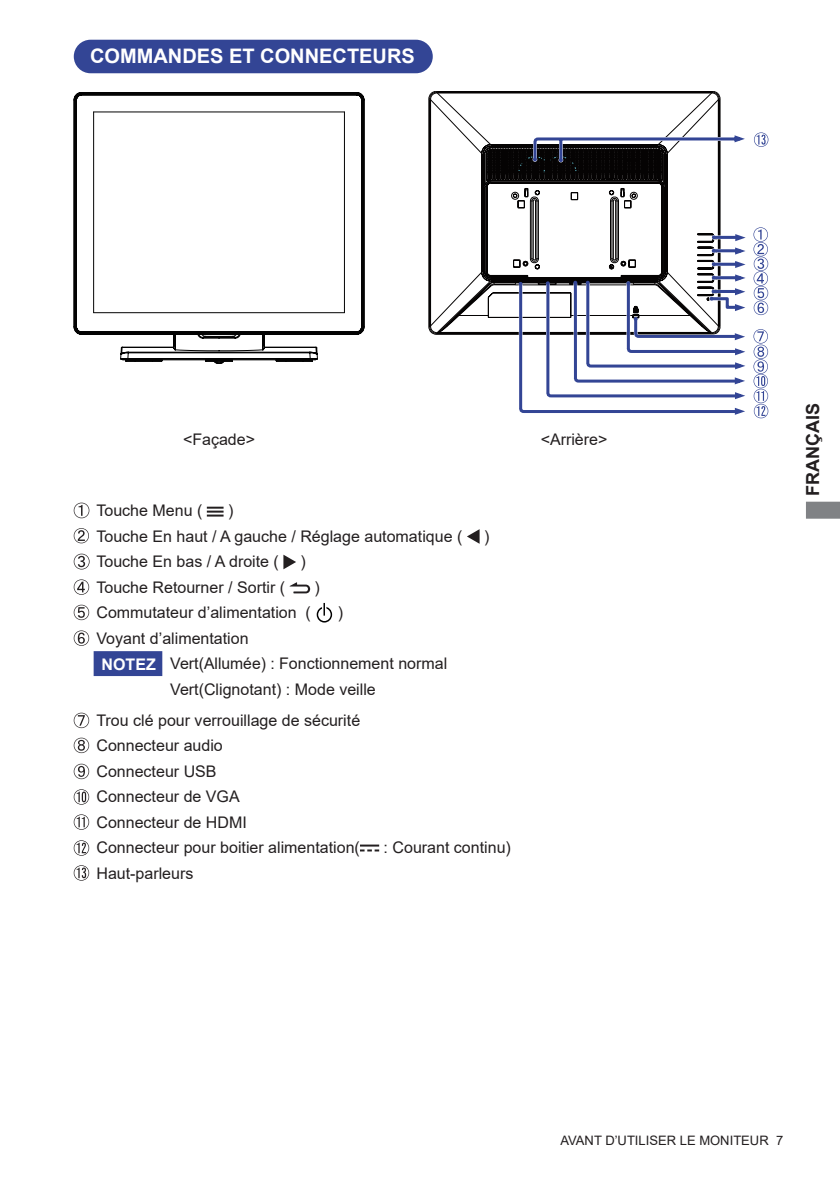
<style>
.page{position:relative;width:840px;height:1191px;background:#fff}
.page>*{position:absolute;margin:0;border:0;box-sizing:border-box;transform-origin:0 0}
.t1{font:700 20px "Arial";color:#fff}
.t2{font:700 18px "Arial";color:#231f20}
.t3{font:16px/25.6px "Arial";color:#231f20}
.t4{font:700 16px "Arial";color:#fff}
.t5{font:13px "Arial";color:#231f20}
</style>
<div class="page">
<svg style="left:806px;top:502px;width:33px;height:16px"></svg>
<div style="left:75px;top:41px;width:356px;height:31px;background:#334595;border-radius:16px"></div>
<div style="left:74px;top:40px;width:358px;height:33px;border:2px solid #334595;border-radius:16px"></div>
<svg style="left:74px;top:502px;width:15px;height:16px"></svg>
<svg style="left:207px;top:506px;width:16px;height:10px"></svg>
<svg style="left:74px;top:528px;width:15px;height:15px"></svg>
<svg style="left:467px;top:529px;width:12px;height:15px"></svg>
<svg style="left:74px;top:553px;width:15px;height:16px"></svg>
<svg style="left:283px;top:554px;width:13px;height:15px"></svg>
<svg style="left:74px;top:579px;width:15px;height:16px"></svg>
<svg style="left:289px;top:582px;width:21px;height:11px"></svg>
<svg style="left:74px;top:605px;width:15px;height:15px"></svg>
<svg style="left:74px;top:630px;width:15px;height:16px"></svg>
<svg style="left:74px;top:712px;width:15px;height:16px"></svg>
<svg style="left:74px;top:737px;width:15px;height:16px"></svg>
<svg style="left:74px;top:763px;width:15px;height:16px"></svg>
<svg style="left:74px;top:789px;width:15px;height:15px"></svg>
<svg style="left:74px;top:814px;width:15px;height:15px"></svg>
<svg style="left:74px;top:840px;width:15px;height:15px"></svg>
<svg style="left:360px;top:844px;width:19px;height:7px"></svg>
<svg style="left:74px;top:865px;width:15px;height:15px"></svg>
<div style="left:316px;top:606px;width:16px;height:16px;border:1px solid #000;border-radius:50%"></div>
<hr style="left:322px;top:603px;width:4px;height:12px;background:#fff">
<svg style="left:323px;top:603px;width:2px;height:12px"></svg>
<div style="left:94px;top:651px;width:68px;height:25px;background:#334595;border:2px solid #334595"></div>
<svg style="left:74px;top:92px;width:290px;height:271px"></svg>
<svg style="left:429px;top:92px;width:290px;height:242px"></svg>
<svg style="left:481px;top:132px;width:287px;height:286px"></svg>
<p class="t1" style="left:90px;top:42px;width:326px">COMMANDES ET CONNECTEURS</p>
<p class="t3" style="left:183px;top:427px;width:74px">&lt;Façade&gt;</p>
<p class="t3" style="left:540px;top:427px;width:68px">&lt;Arrière&gt;</p>
<p class="t3" style="left:96px;top:497px;width:367px;text-indent:131px">)<br>Touche En haut / A gauche / Réglage automatique (</p>
<p class="t3" style="left:96px;top:497px;width:107px">Touche Menu (</p>
<p class="t3" style="left:484px;top:523px;width:7px">)</p>
<p class="t3" style="left:96px;top:548px;width:184px">Touche En bas / A droite (</p>
<p class="t3" style="left:300px;top:548px;width:7px">)</p>
<p class="t3" style="left:96px;top:574px;width:190px">Touche Retourner / Sortir (</p>
<p class="t3" style="left:314px;top:574px;width:7px">)</p>
<p class="t3" style="left:96px;top:599px;width:216px">Commutateur d’alimentation (</p>
<p class="t3" style="left:337px;top:599px;width:7px">)</p>
<p class="t3" style="left:170px;top:625px;width:278px;text-indent:-74px">Voyant d’alimentation<br>Vert(Allumée) : Fonctionnement normal<br>Vert(Clignotant) : Mode veille</p>
<p class="t3" style="left:96px;top:707px;width:265px">Trou clé pour verrouillage de sécurité<br>Connecteur audio<br>Connecteur USB<br>Connecteur de VGA<br>Connecteur de HDMI<br>Connecteur pour boitier alimentation(</p>
<p class="t4" style="left:101px;top:653px;width:56px">NOTEZ</p>
<p class="t3" style="left:383px;top:835px;width:129px">: Courant continu)</p>
<p class="t3" style="left:96px;top:860px;width:98px">Haut-parleurs</p>
<p class="t2" style="left:799px;top:496px;width:94px;rotate:-90deg">FRANÇAIS</p>
<p class="t5" style="left:560px;top:1131px;width:224px">AVANT D’UTILISER LE MONITEUR 7</p>
</div>
